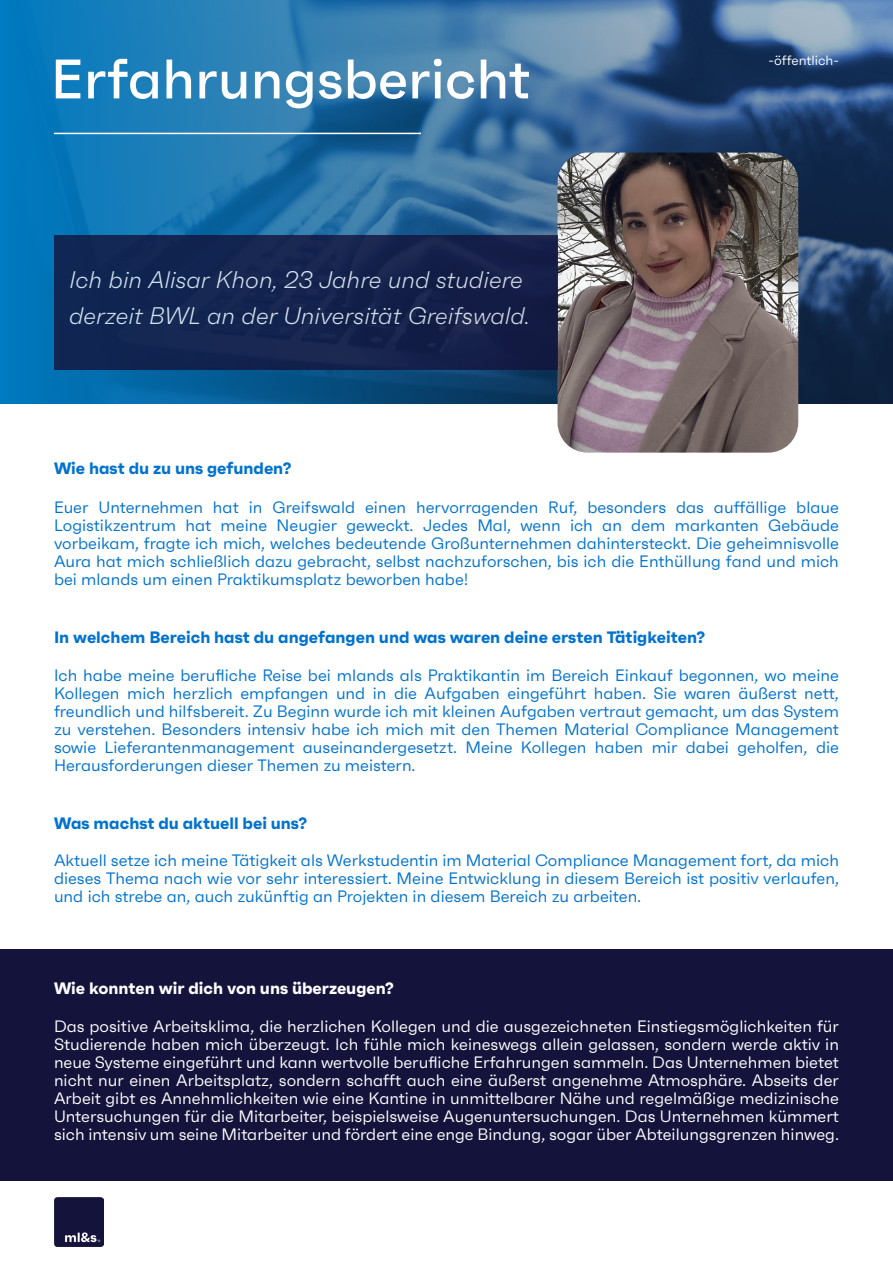
<style>
.page{position:relative;width:893px;height:1263px;background:#fff}
.page>*{position:absolute;margin:0;border:0;box-sizing:border-box;transform-origin:0 0}
.t1{font:500 55.5px "Faktum";color:#fff}
.t2{font:italic 300 24px/36px "Faktum";color:#fff}
.t3{font:16.5px/18px "Faktum";color:#0072ce;text-align:justify}
.t4{font:16.5px/18px "Faktum";color:#fff;text-align:justify}
.t5{font:700 16.5px "Faktum";color:#0072ce}
.t6{font:700 16.5px "Faktum";color:#fff}
.t7{font:13.5px "Faktum";color:#fff}
</style>
<div class="page">
<img style="left:663px;top:0;width:230px;height:403px">
<svg style="left:0;top:0;width:663px;height:403px;background:#2775a9"></svg>
<img style="left:558px;top:153px;width:240px;height:300px">
<div style="left:0;top:950px;width:893px;height:231px;background:#14133b"></div>
<img style="left:54px;top:1197px;width:50px;height:49px">
<div style="left:54px;top:235px;width:503px;height:135px;background:#13234f"></div>
<hr style="left:54px;top:133px;width:367px;height:1px;background:#fff">
<p class="t1" style="left:51px;top:46px;width:481px">Erfahrungsbericht</p>
<p class="t7" style="left:769px;top:52px;width:72px">-öffentlich-</p>
<h2 class="t2" style="left:69px;top:262px;width:463px">Ich bin Alisar Khon, 23 Jahre und studiere derzeit BWL an der Universität Greifswald.</h2>
<p class="t5" style="left:54px;top:458px;width:239px">Wie hast du zu uns gefunden?</p>
<p class="t3" style="left:54px;top:498px;width:786px">Euer Unternehmen hat in Greifswald einen hervorragenden Ruf, besonders das auffällige blaue Logistikzentrum hat meine Neugier geweckt. Jedes Mal, wenn ich an dem markanten Gebäude vorbeikam, fragte ich mich, welches bedeutende Großunternehmen dahintersteckt. Die geheimnisvolle Aura hat mich schließlich dazu gebracht, selbst nachzuforschen, bis ich die Enthüllung fand und mich bei mlands um einen Praktikumsplatz beworben habe!</p>
<p class="t5" style="left:54px;top:627px;width:653px">In welchem Bereich hast du angefangen und was waren deine ersten Tätigkeiten?</p>
<p class="t3" style="left:54px;top:666px;width:786px">Ich habe meine berufliche Reise bei mlands als Praktikantin im Bereich Einkauf begonnen, wo meine Kollegen mich herzlich empfangen und in die Aufgaben eingeführt haben. Sie waren äußerst nett, freundlich und hilfsbereit. Zu Beginn wurde ich mit kleinen Aufgaben vertraut gemacht, um das System zu verstehen. Besonders intensiv habe ich mich mit den Themen Material Compliance Management sowie Lieferantenmanagement auseinandergesetzt. Meine Kollegen haben mir dabei geholfen, die Herausforderungen dieser Themen zu meistern.</p>
<p class="t5" style="left:54px;top:812px;width:254px">Was machst du aktuell bei uns?</p>
<p class="t3" style="left:54px;top:851px;width:786px">Aktuell setze ich meine Tätigkeit als Werkstudentin im Material Compliance Management fort, da mich dieses Thema nach wie vor sehr interessiert. Meine Entwicklung in diesem Bereich ist positiv verlaufen, und ich strebe an, auch zukünftig an Projekten in diesem Bereich zu arbeiten.</p>
<p class="t6" style="left:54px;top:978px;width:341px">Wie konnten wir dich von uns überzeugen?</p>
<p class="t4" style="left:54px;top:1017px;width:786px">Das positive Arbeitsklima, die herzlichen Kollegen und die ausgezeichneten Einstiegsmöglichkeiten für Studierende haben mich überzeugt. Ich fühle mich keineswegs allein gelassen, sondern werde aktiv in neue Systeme eingeführt und kann wertvolle berufliche Erfahrungen sammeln. Das Unternehmen bietet nicht nur einen Arbeitsplatz, sondern schafft auch eine äußerst angenehme Atmosphäre. Abseits der Arbeit gibt es Annehmlichkeiten wie eine Kantine in unmittelbarer Nähe und regelmäßige medizinische Untersuchungen für die Mitarbeiter, beispielsweise Augenuntersuchungen. Das Unternehmen kümmert sich intensiv um seine Mitarbeiter und fördert eine enge Bindung, sogar über Abteilungsgrenzen hinweg.</p>
</div>
